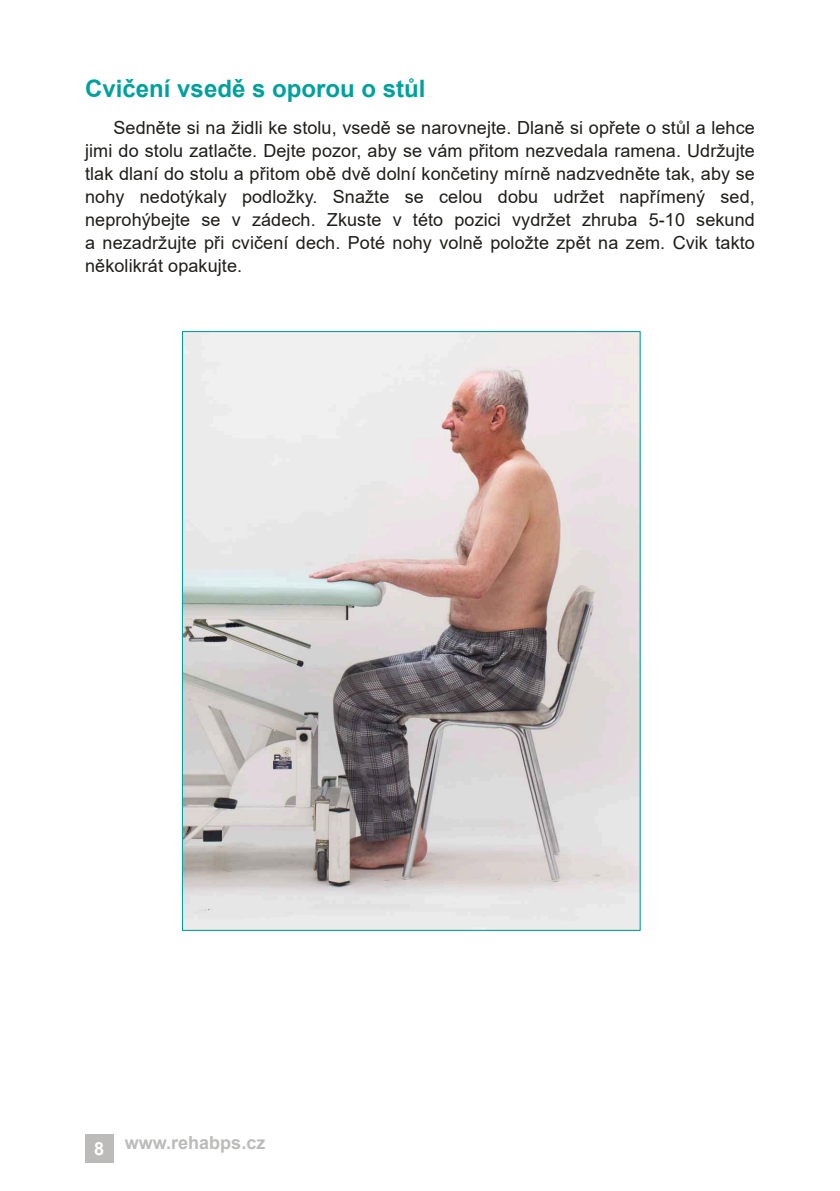
<style>
.page{position:relative;width:840px;height:1191px;background:#fff}
.page>*{position:absolute;margin:0;border:0;box-sizing:border-box;transform-origin:0 0}
.t1{font:700 24px "Arial";color:#00a19d}
.t2{font:18px/23px "Arial";letter-spacing:.005em;color:#1f1d1a;text-align:justify}
.t3{font:700 18px "Arial";color:#bcbbba}
.s1{color:#fff}
</style>
<div class="page">
<div style="left:85px;top:1134px;width:28px;height:28px;background:#bcbbba"></div>
<img style="left:184px;top:333px;width:454px;height:596px">
<h1 class="t1" style="left:85px;top:79px;width:342px">Cvičení vsedě s oporou o stůl</h1>
<p class="t2" style="left:85px;top:117px;width:671px;text-indent:28px">Sedněte si na židli ke stolu, vsedě se narovnejte. Dlaně si opřete o stůl a lehce jimi do stolu zatlačte. Dejte pozor, aby se vám přitom nezvedala ramena. Udržujte tlak dlaní do stolu a přitom obě dvě dolní končetiny mírně nadzvedněte tak, aby se nohy nedotýkaly podložky. Snažte se celou dobu udržet napřímený sed, neprohýbejte se v zádech. Zkuste v této pozici vydržet zhruba 5-10 sekund a nezadržujte při cvičení dech. Poté nohy volně položte zpět na zem. Cvik takto několikrát opakujte.</p>
<p class="t3" style="left:94px;top:1135px;width:172px"><span class="s1">8</span> www.rehabps.cz</p>
</div>
